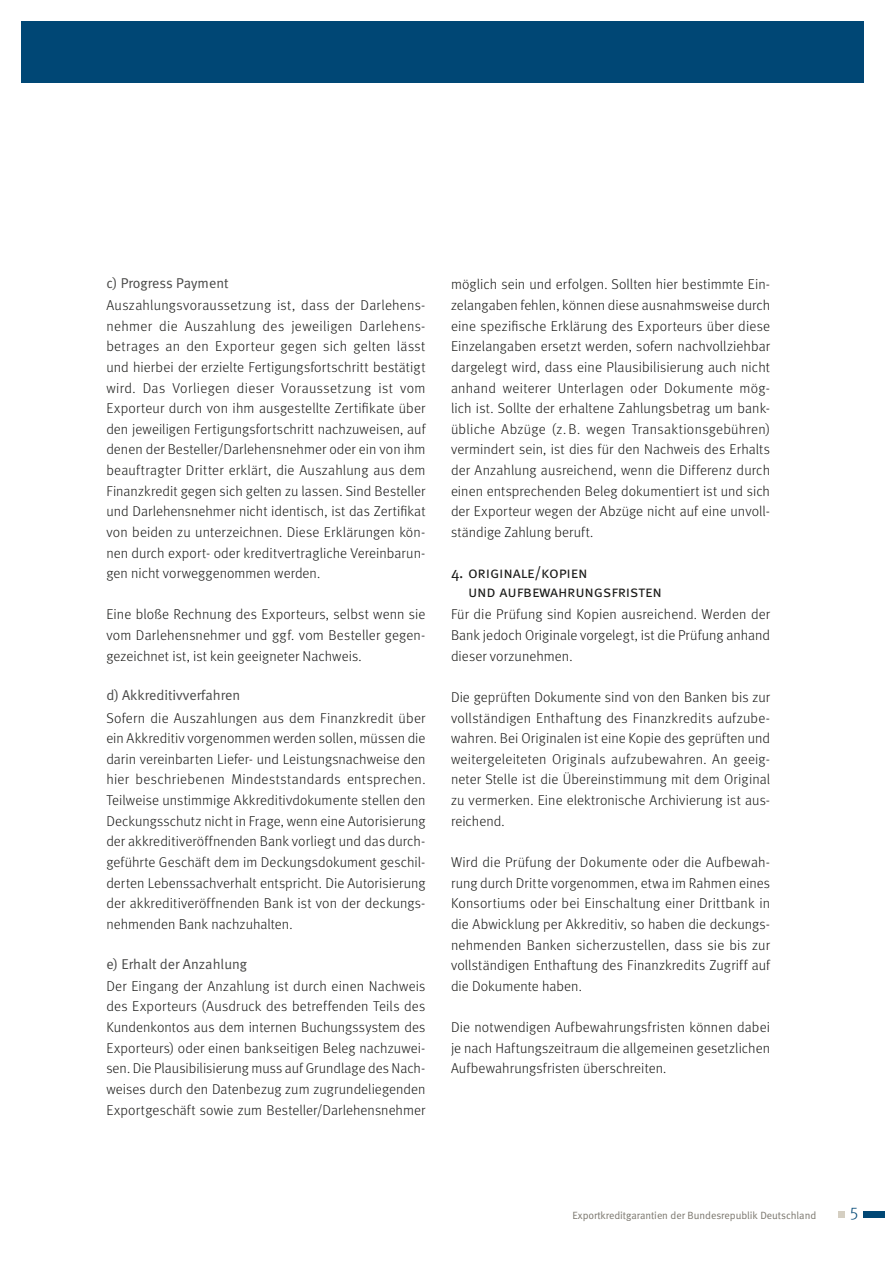
<style>
.page{position:relative;width:885px;height:1263px;background:#fff}
.page>*{position:absolute;margin:0;border:0;box-sizing:border-box;transform-origin:0 0}
.t1{font:17.25px "Meta Light LF";color:#004775}
.Merkbl_Head_2{font:15.75px "Meta Normal Caps";letter-spacing:-.01em;color:#1a1a18}
.Merkbl_Fließtext-201{font:300 14.25px/20.7px "Meta";letter-spacing:.005em;color:#1a1a18;text-align:justify}
.Merkbl_Head_3{font:14.25px "Meta Normal";color:#494948}
.t2{font:10.5px "Meta Normal";letter-spacing:-.005em;color:#7a766d}
</style>
<div class="page">
<div style="left:21px;top:21px;width:842px;height:62px;background:#004775"></div>
<div style="left:863px;top:1211px;width:21px;height:7px;background:#004775"></div>
<div style="left:837px;top:1211px;width:7px;height:7px;background:#d5cfc2"></div>
<p class="Merkbl_Head_3" style="left:106px;top:275px;width:124px">c) Progress Payment</p>
<p class="Merkbl_Fließtext-201" style="left:106px;top:295px;width:320px">Auszahlungsvoraussetzung ist, dass der Darlehens&shy;nehmer die Auszahlung des jeweiligen Darlehens&shy;betrages an den Exporteur gegen sich gelten lässt und hierbei der erzielte Fertigungsfortschritt bestätigt wird. Das Vorliegen dieser Voraussetzung ist vom Exporteur durch von ihm ausgestellte Zertifikate über den jeweiligen Fertigungsfortschritt nachzuweisen, auf denen der Besteller/Darlehensnehmer oder ein von ihm beauftragter Dritter erklärt, die Auszahlung aus dem Finanzkredit gegen sich gelten zu lassen. Sind Besteller und Darlehensnehmer nicht identisch, ist das Zertifikat von beiden zu unterzeichnen. Diese Erklärungen kön&shy;nen durch export- oder kreditvertragliche Vereinbarun&shy;gen nicht vorweggenommen werden.</p>
<p class="Merkbl_Fließtext-201" style="left:106px;top:604px;width:320px">Eine bloße Rechnung des Exporteurs, selbst wenn sie vom Darlehensnehmer und ggf. vom Besteller gegen&shy;gezeichnet ist, ist kein geeigneter Nachweis.</p>
<p class="Merkbl_Head_3" style="left:106px;top:687px;width:135px">d) Akkreditivverfahren</p>
<p class="Merkbl_Fließtext-201" style="left:106px;top:707px;width:320px">Sofern die Auszahlungen aus dem Finanzkredit über ein Akkreditiv vorgenommen werden sollen, müssen die darin vereinbarten Liefer- und Leistungsnachweise den hier beschriebenen Mindeststandards entsprechen.<br>Teilweise unstimmige Akkreditivdokumente stellen den Deckungsschutz nicht in Frage, wenn eine Autorisierung der akkreditiveröffnenden Bank vorliegt und das durch&shy;geführte Geschäft dem im Deckungsdokument geschil&shy;derten Lebenssachverhalt entspricht. Die Autorisierung der akkreditiveröffnenden Bank ist von der deckungs&shy;nehmenden Bank nachzuhalten.</p>
<p class="Merkbl_Head_3" style="left:106px;top:955px;width:142px">e) Erhalt der Anzahlung</p>
<p class="Merkbl_Fließtext-201" style="left:106px;top:975px;width:320px">Der Eingang der Anzahlung ist durch einen Nachweis des Exporteurs (Ausdruck des betreffenden Teils des Kundenkontos aus dem internen Buchungssystem des Exporteurs) oder einen bankseitigen Beleg nachzuwei&shy;sen. Die Plausibilisierung muss auf Grundlage des Nach&shy;weises durch den Datenbezug zum zugrundeliegenden Exportgeschäft sowie zum Besteller/Darlehensnehmer</p>
<p class="Merkbl_Fließtext-201" style="left:451px;top:274px;width:320px">möglich sein und erfolgen. Sollten hier bestimmte Ein&shy;zelangaben fehlen, können diese ausnahmsweise durch eine spezifische Erklärung des Exporteurs über diese Einzelangaben ersetzt werden, sofern nachvollziehbar dargelegt wird, dass eine Plausibilisierung auch nicht anhand weiterer Unterlagen oder Dokumente mög&shy;lich ist. Sollte der erhaltene Zahlungsbetrag um bank&shy;übliche Abzüge (z. B. wegen Transaktionsgebühren) vermindert sein, ist dies für den Nachweis des Erhalts der Anzahlung ausreichend, wenn die Differenz durch einen entsprechenden Beleg dokumentiert ist und sich der Exporteur wegen der Abzüge nicht auf eine unvoll&shy;ständige Zahlung beruft.</p>
<p class="Merkbl_Head_2" style="left:451px;top:564px;width:138px">4. originale/kopien</p>
<p class="Merkbl_Head_2" style="left:468px;top:583px;width:195px">und aufbewahrungsfristen</p>
<p class="Merkbl_Fließtext-201" style="left:451px;top:604px;width:320px">Für die Prüfung sind Kopien ausreichend. Werden der Bank jedoch Originale vorgelegt, ist die Prüfung anhand dieser vorzunehmen.</p>
<p class="Merkbl_Fließtext-201" style="left:451px;top:686px;width:320px">Die geprüften Dokumente sind von den Banken bis zur vollständigen Enthaftung des Finanzkredits aufzube&shy;wahren. Bei Originalen ist eine Kopie des geprüften und weitergeleiteten Originals aufzubewahren. An geeig&shy;neter Stelle ist die Übereinstimmung mit dem Original zu vermerken. Eine elektronische Archivierung ist aus&shy;reichend.</p>
<p class="Merkbl_Fließtext-201" style="left:451px;top:851px;width:320px">Wird die Prüfung der Dokumente oder die Aufbewah&shy;rung durch Dritte vorgenommen, etwa im Rahmen eines Konsortiums oder bei Einschaltung einer Drittbank in die Abwicklung per Akkreditiv, so haben die deckungs&shy;nehmenden Banken sicherzustellen, dass sie bis zur vollständigen Enthaftung des Finanzkredits Zugriff auf die Dokumente haben.</p>
<p class="Merkbl_Fließtext-201" style="left:451px;top:1016px;width:320px">Die notwendigen Aufbewahrungsfristen können dabei je nach Haftungszeitraum die allgemeinen gesetzlichen Aufbewahrungsfristen überschreiten.</p>
<p class="t2" style="left:572px;top:1209px;width:245px">Exportkreditgarantien der Bundesrepublik Deutschland</p>
<p class="t1" style="left:849px;top:1203px;width:10px">5</p>
</div>
